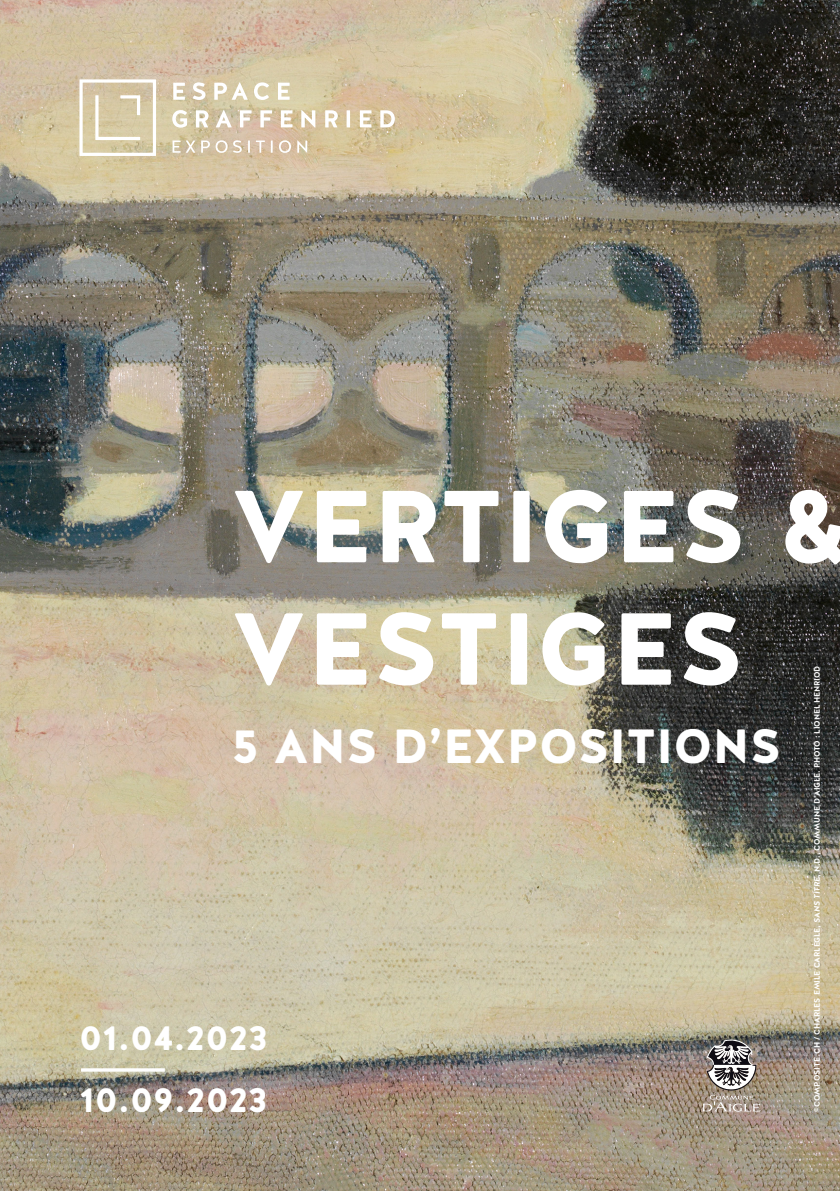
<style>
.page{position:relative;width:840px;height:1191px;background:#fff}
.page>*{position:absolute;margin:0;border:0;box-sizing:border-box;transform-origin:0 0}
.t1{font:900 102px "Halis R";color:#fff}
.t2{font:900 47.8px "Halis R";color:#fff}
.t3{font:900 34.8px "Halis R";letter-spacing:.015em;color:#fff}
.t4{font:600 8px "Halis GR";letter-spacing:-.02em;color:#fff}
.s1{font-style:italic}
</style>
<div class="page">
<img style="left:0;top:0;width:839px;height:1191px">
<svg style="left:173px;top:83px;width:12px;height:17px"></svg>
<svg style="left:193px;top:82px;width:13px;height:18px"></svg>
<svg style="left:214px;top:82px;width:33px;height:18px"></svg>
<svg style="left:254px;top:82px;width:15px;height:18px"></svg>
<svg style="left:278px;top:83px;width:11px;height:17px"></svg>
<svg style="left:172px;top:110px;width:15px;height:18px"></svg>
<svg style="left:196px;top:110px;width:12px;height:17px"></svg>
<svg style="left:215px;top:110px;width:17px;height:17px"></svg>
<svg style="left:240px;top:110px;width:11px;height:17px"></svg>
<svg style="left:260px;top:110px;width:12px;height:17px"></svg>
<svg style="left:281px;top:110px;width:11px;height:17px"></svg>
<svg style="left:301px;top:110px;width:14px;height:18px"></svg>
<svg style="left:325px;top:110px;width:12px;height:17px"></svg>
<svg style="left:346px;top:110px;width:4px;height:17px"></svg>
<svg style="left:359px;top:110px;width:12px;height:17px"></svg>
<svg style="left:380px;top:110px;width:14px;height:17px"></svg>
<svg style="left:172px;top:140px;width:8px;height:13px"></svg>
<svg style="left:186px;top:140px;width:9px;height:13px"></svg>
<svg style="left:201px;top:140px;width:26px;height:13px"></svg>
<svg style="left:233px;top:140px;width:9px;height:13px"></svg>
<svg style="left:248px;top:140px;width:2px;height:13px"></svg>
<svg style="left:256px;top:140px;width:9px;height:13px"></svg>
<svg style="left:271px;top:140px;width:1px;height:13px"></svg>
<svg style="left:279px;top:140px;width:12px;height:13px"></svg>
<svg style="left:297px;top:140px;width:10px;height:13px"></svg>
<svg style="left:79px;top:79px;width:77px;height:77px"></svg>
<svg style="left:702px;top:1039px;width:58px;height:72px;background:#938b85"></svg>
<hr style="left:81px;top:1068px;width:84px;height:3px;background:#fff">
<p class="t1" style="left:231px;top:461px;width:621px">VERTIGES &amp;</p>
<p class="t1" style="left:231px;top:583px;width:514px">VESTIGES</p>
<p class="t2" style="left:231px;top:715px;width:551px">5 ANS D’EXPOSITIONS</p>
<p class="t3" style="left:79px;top:1015px;width:190px">01.04.2023</p>
<p class="t3" style="left:79px;top:1077px;width:189px">10.09.2023</p>
<p class="t4" style="left:811px;top:1111px;width:447px;rotate:-90deg">©COMPOSITE.CH / CHARLES EMILE CARLÈGLE, <span class="s1">SANS TITRE</span>, N.D., COMMUNE D’AIGLE. PHOTO : LIONEL HENRIOD</p>
</div>
